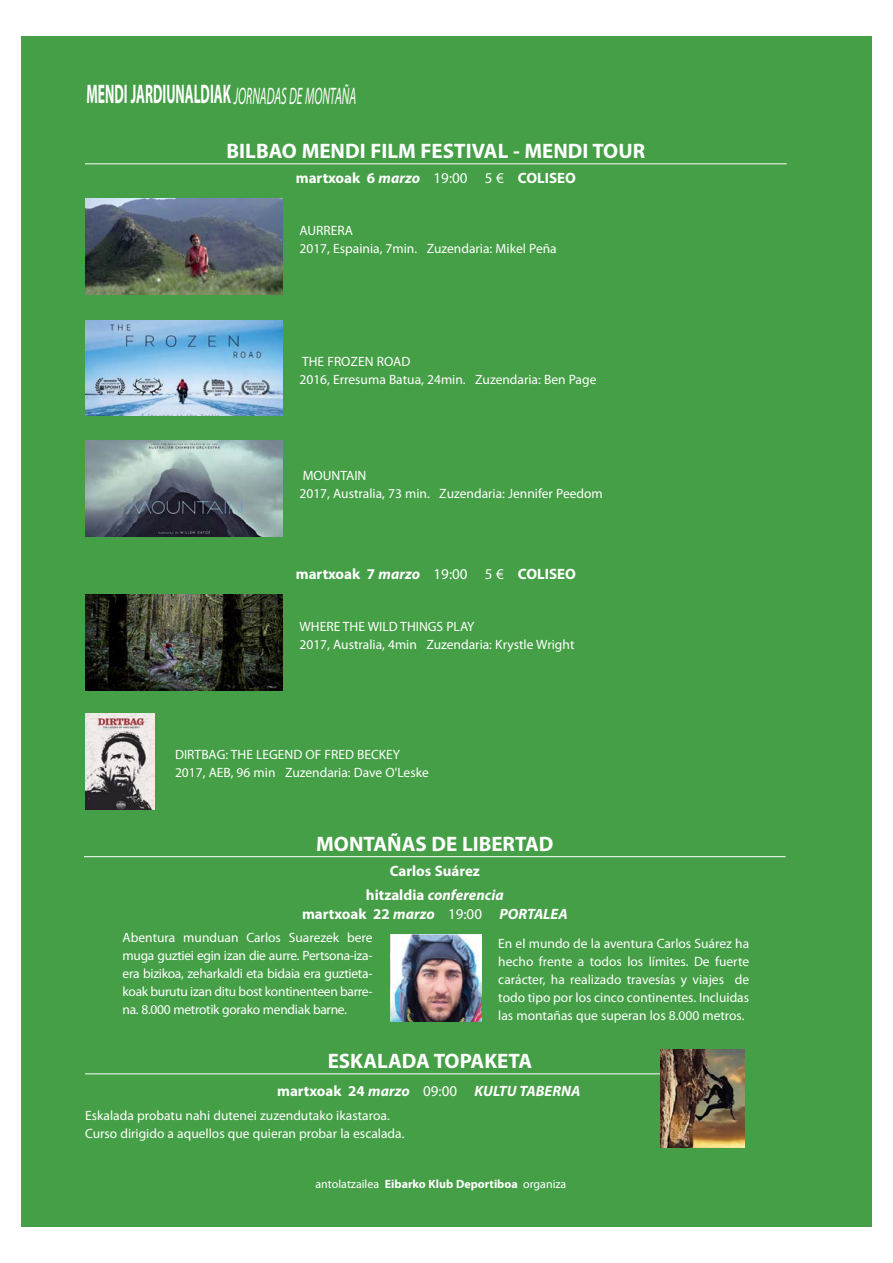
<style>
.page{position:relative;width:893px;height:1263px;background:#fff}
.page>*{position:absolute;margin:0;border:0;box-sizing:border-box;transform-origin:0 0}
.t1{font:700 27px "Myriad Pro";color:#fff;scale:.5 1}
.t2{font:700 21px "Myriad Pro";color:#fff}
.t3{font:700 15px/23.7px "Myriad Pro";color:#fff;text-align:center}
.t4{font:italic 700 15px "Myriad Pro";color:#fff}
.t5{font:13.5px/18px "Myriad Pro";color:#fff}
.t6{font:12px "Myriad Pro";color:#fff}
.s1{font-weight:400;font-style:italic;font-size:24px}
.s2{font-style:italic}
.s3{font-weight:400}
.s4{font-style:normal}
.s5{font-weight:400;font-style:normal}
.s6{font-weight:700}
</style>
<div class="page">
<div style="left:21px;top:36px;width:851px;height:1191px;background:#459f46"></div>
<hr style="left:85px;top:163px;width:702px;height:1px;background:#fff">
<hr style="left:84px;top:856px;width:702px;height:1px;background:#fff">
<hr style="left:85px;top:1073px;width:611px;height:1px;background:#fff">
<img style="left:390px;top:935px;width:92px;height:86px">
<img style="left:661px;top:1050px;width:84px;height:98px">
<img style="left:85px;top:199px;width:197px;height:95px">
<img style="left:85px;top:320px;width:197px;height:96px">
<img style="left:85px;top:441px;width:197px;height:95px">
<img style="left:85px;top:595px;width:197px;height:95px">
<img style="left:85px;top:713px;width:70px;height:96px">
<h1 class="t1" style="left:87px;top:84px;width:541px">MENDI JARDIUNALDIAK <span class="s1">JORNADAS DE MONTAÑA</span></h1>
<h2 class="t2" style="left:227px;top:143px;width:420px">BILBAO MENDI FILM FESTIVAL - MENDI TOUR</h2>
<p class="t3" style="left:296px;top:168px;width:282px">martxoak 6 <span class="s2">marzo</span> <span class="s3">19:00 5 €</span> COLISEO</p>
<p class="t5" style="left:300px;top:222px;width:259px">AURRERA<br>2017, Espainia, 7min. Zuzendaria: Mikel Peña</p>
<p class="t5" style="left:300px;top:353px;width:298px">THE FROZEN ROAD<br>2016, Erresuma Batua, 24min. Zuzendaria: Ben Page</p>
<p class="t5" style="left:300px;top:467px;width:305px">MOUNTAIN<br>2017, Australia, 73 min. Zuzendaria: Jennifer Peedom</p>
<p class="t3" style="left:296px;top:563px;width:282px">martxoak 7 <span class="s2">marzo</span> <span class="s3">19:00 5 €</span> COLISEO</p>
<p class="t5" style="left:300px;top:618px;width:276px">WHERE THE WILD THINGS PLAY<br>2017, Australia, 4min Zuzendaria: Krystle Wright</p>
<p class="t5" style="left:175px;top:746px;width:255px">DIRTBAG: THE LEGEND OF FRED BECKEY<br>2017, AEB, 96 min Zuzendaria: Dave O'Leske</p>
<h2 class="t2" style="left:316px;top:836px;width:239px">MONTAÑAS DE LIBERTAD</h2>
<p class="t3" style="left:366px;top:861px;width:139px">Carlos Suárez hitzaldia <span class="s2">conferencia</span></p>
<p class="t4" style="left:302px;top:909px;width:267px"><span class="s4">martxoak 22</span> marzo <span class="s5">19:00</span> PORTALEA</p>
<p class="t5" style="left:123px;top:930px;width:251px;text-align:justify">Abentura munduan Carlos Suarezek bere muga guztiei egin izan die aurre. Pertsona-iza&shy;era bizikoa, zeharkaldi eta bidaia era guztieta&shy;koak burutu izan ditu bost kontinenteen barre&shy;na. 8.000 metrotik gorako mendiak barne.</p>
<p class="t5" style="left:498px;top:935px;width:252px;text-align:justify">En el mundo de la aventura Carlos Suárez ha hecho frente a todos los límites. De fuerte carácter, ha realizado travesías y viajes de todo tipo por los cinco continentes. Incluidas las montañas que superan los 8.000 metros.</p>
<h2 class="t2" style="left:328px;top:1053px;width:206px">ESKALADA TOPAKETA</h2>
<p class="t4" style="left:277px;top:1085px;width:305px"><span class="s4">martxoak 24</span> marzo <span class="s5">09:00</span> KULTU TABERNA</p>
<p class="t5" style="left:85px;top:1107px;width:321px">Eskalada probatu nahi dutenei zuzendutako ikastaroa.<br>Curso dirigido a aquellos que quieran probar la escalada.</p>
<p class="t6" style="left:315px;top:1179px;width:252px">antolatzailea <span class="s6">Eibarko Klub Deportiboa</span> organiza</p>
</div>
